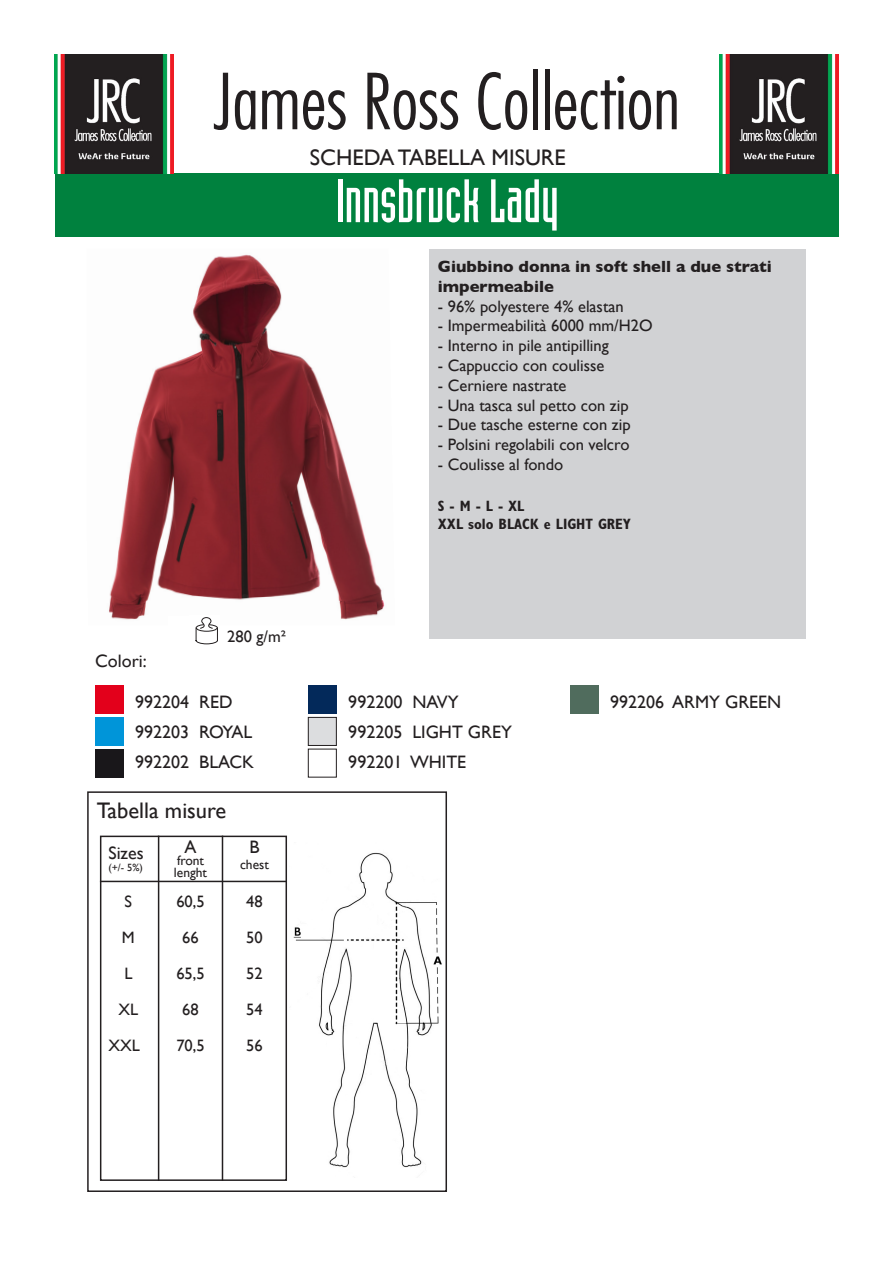
<style>
.page{position:relative;width:893px;height:1263px;background:#fff}
.page>*{position:absolute;margin:0;border:0;box-sizing:border-box;transform-origin:0 0}
.t1{font:300 condensed 75px "Futura";color:#231f20}
.t2{font:60px "Industria Solid";color:#fff}
.t3{font:22.5px "Gill Sans";color:#231f20}
.t4{font:18px/30px "Gill Sans";color:#231f20}
.t5{font:16.5px/36px "Gill Sans";color:#231f20;text-align:center}
.t6{font:700 16.5px/19.8px "Gill Sans";color:#231f20}
.t7{font:700 condensed 15px/18px "Gill Sans";color:#231f20}
.t8{font:13.5px/12px "Gill Sans";color:#231f20}
.t9{font:10.5px "Gill Sans";color:#231f20}
</style>
<div class="page">
<div style="left:56px;top:173px;width:783px;height:64px;background:#00813e"></div>
<img style="left:54px;top:54px;width:119px;height:119px">
<img style="left:720px;top:54px;width:119px;height:119px">
<img style="left:109px;top:254px;width:276px;height:366px">
<div style="left:429px;top:249px;width:377px;height:390px;background:#d1d2d4"></div>
<div style="left:100px;top:836px;width:187px;height:345px;border:2px solid #231f20"></div>
<hr style="left:158px;top:836px;width:1px;height:345px;background:#231f20">
<hr style="left:222px;top:836px;width:1px;height:345px;background:#231f20">
<hr style="left:100px;top:881px;width:186px;height:1px;background:#231f20">
<img style="left:293px;top:852px;width:149px;height:316px">
<img style="left:95px;top:685px;width:28px;height:28px">
<img style="left:95px;top:717px;width:28px;height:28px">
<img style="left:95px;top:749px;width:28px;height:28px">
<div style="left:87px;top:791px;width:360px;height:401px;border:2px solid #231f20"></div>
<img style="left:308px;top:685px;width:28px;height:28px">
<div style="left:308px;top:717px;width:29px;height:29px;border:1px solid #231f20"></div>
<div style="left:308px;top:749px;width:29px;height:28px;border:1px solid #231f20"></div>
<div style="left:168px;top:616px;width:51px;height:33px;background:#fff"></div>
<svg style="left:195px;top:617px;width:23px;height:28px"></svg>
<img style="left:570px;top:685px;width:28px;height:28px">
<h1 class="t1" style="left:213px;top:55px;width:469px">James Ross Collection</h1>
<h3 class="t3" style="left:310px;top:144px;width:257px">SCHEDA TABELLA MISURE</h3>
<h2 class="t2" style="left:336px;top:168px;width:225px">Innsbruck Lady</h2>
<p class="t6" style="left:438px;top:256px;width:336px">Giubbino donna in soft shell a due strati impermeabile</p>
<p class="t5" style="left:438px;top:288px;width:187px">- 96% polyestere 4% elastan</p>
<p class="t5" style="left:438px;top:308px;width:216px">- Impermeabilità 6000 mm/H2O</p>
<p class="t5" style="left:438px;top:327px;width:172px">- Interno in pile antipilling</p>
<p class="t5" style="left:438px;top:347px;width:168px">- Cappuccio con coulisse</p>
<p class="t5" style="left:438px;top:367px;width:130px">- Cerniere nastrate</p>
<p class="t5" style="left:438px;top:387px;width:192px">- Una tasca sul petto con zip</p>
<p class="t5" style="left:438px;top:407px;width:194px">- Due tasche esterne con zip</p>
<p class="t5" style="left:438px;top:426px;width:193px">- Polsini regolabili con velcro</p>
<p class="t5" style="left:438px;top:446px;width:127px">- Coulisse al fondo</p>
<p class="t4" style="left:95px;top:646px;width:53px">Colori:</p>
<p class="t5" style="left:227px;top:618px;width:61px">280 g/m²</p>
<p class="t7" style="left:438px;top:497px;width:195px">S - M - L - XL<br>XXL solo BLACK e LIGHT GREY</p>
<p class="t4" style="left:135px;top:686px;width:120px">992204 RED<br>992203 ROYAL<br>992202 BLACK</p>
<p class="t4" style="left:348px;top:686px;width:165px">992200 NAVY<br>992205 LIGHT GREY<br>992201 WHITE</p>
<h3 class="t3" style="left:97px;top:797px;width:131px">Tabella misure</h3>
<p class="t4" style="left:108px;top:837px;width:37px">Sizes</p>
<p class="t9" style="left:108px;top:861px;width:36px">(+/- 5%)</p>
<p class="t4" style="left:185px;top:831px;width:14px">A</p>
<p class="t8" style="left:174px;top:854px;width:35px">front lenght</p>
<p class="t4" style="left:249px;top:831px;width:12px">B</p>
<p class="t8" style="left:240px;top:858px;width:30px">chest</p>
<p class="t5" style="left:108px;top:883px;width:33px">S<br>M<br>L<br>XL<br>XXL</p>
<p class="t5" style="left:176px;top:883px;width:30px">60,5<br>66<br>65,5<br>68<br>70,5</p>
<p class="t5" style="left:246px;top:883px;width:18px;text-align:justify">48<br>50<br>52<br>54<br>56</p>
<p class="t4" style="left:610px;top:686px;width:173px">992206 ARMY GREEN</p>
</div>
